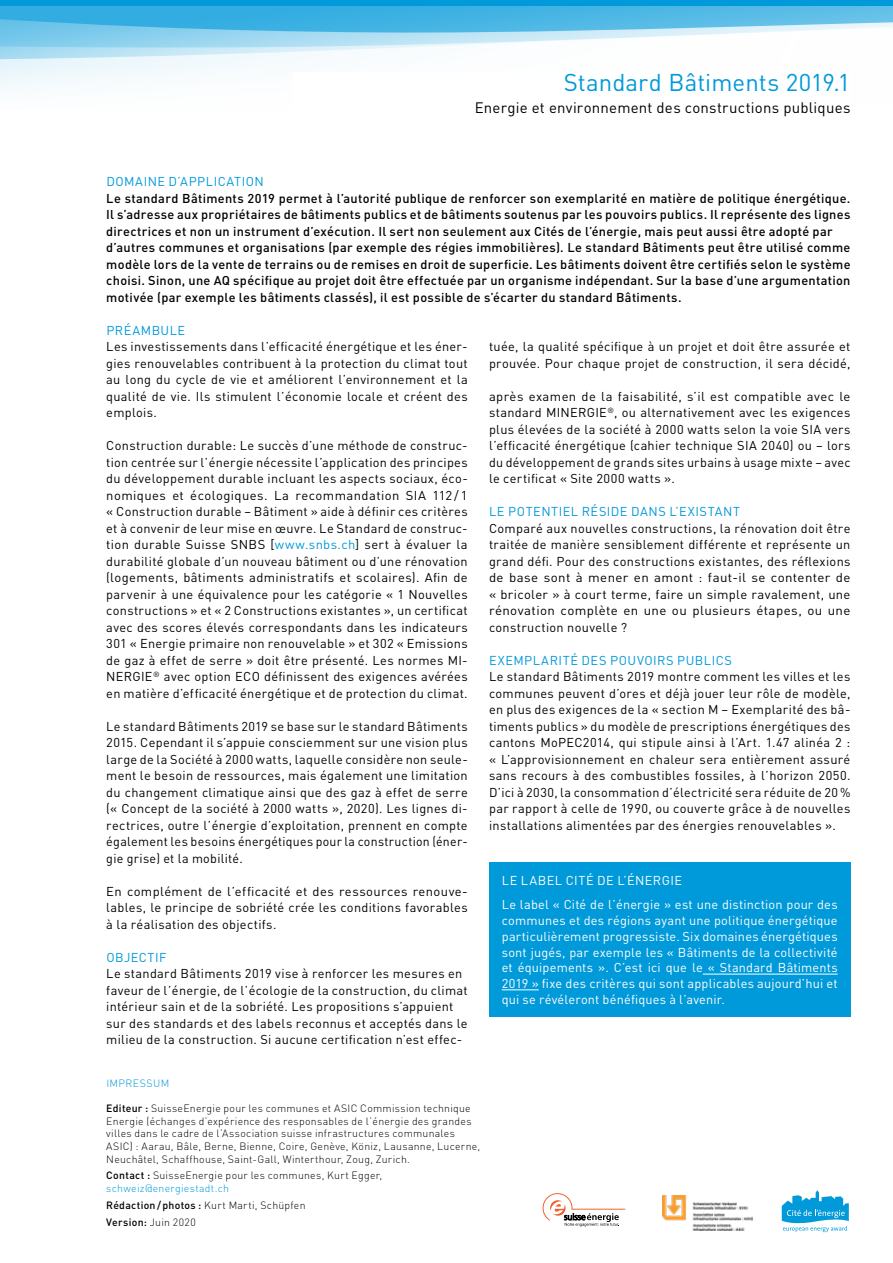
<style>
.page{position:relative;width:893px;height:1263px;background:#fff}
.page>*{position:absolute;margin:0;border:0;box-sizing:border-box;transform-origin:0 0}
.t1{font:24px "DIN Pro";color:#0099da}
.t2{font:15px "DIN Pro";letter-spacing:.015em;color:#000}
.t3{font:12.75px/16.5px "DIN Pro";letter-spacing:.025em;color:#000;text-align:justify}
.t4{font:500 12.75px/16.5px "DIN Pro";letter-spacing:.025em;color:#000}
.t5{font:12.75px/15.8px "DIN Pro";letter-spacing:.015em;color:#fff}
.t6{font:12.75px "DIN Pro";letter-spacing:.04em;color:#0099da}
.t7{font:300 10.5px/12.6px "DIN Pro";letter-spacing:.025em;color:#000}
.t8{font:300 10.5px "DIN Pro";letter-spacing:.04em;color:#0097d9}
.s1{color:#0099da}
.s2{font-weight:500}
</style>
<div class="page">
<svg style="left:0;top:0;width:893px;height:7px;background:#099cdb"></svg>
<svg style="left:0;top:8px;width:893px;height:24px;background:#56bbe5"></svg>
<svg style="left:0;top:32px;width:761px;height:56px"></svg>
<svg style="left:543px;top:1193px;width:82px;height:33px"></svg>
<svg style="left:782px;top:1190px;width:67px;height:42px"></svg>
<img style="left:662px;top:1196px;width:90px;height:34px">
<div style="left:293px;top:72px;width:557px;height:42px;background:#fff"></div>
<div style="left:489px;top:863px;width:361px;height:154px;background:#0099da"></div>
<hr style="left:703px;top:974px;width:135px;height:1px;background:#fff">
<hr style="left:502px;top:989px;width:37px;height:1px;background:#fff">
<h1 class="t1" style="left:564px;top:66px;width:288px">Standard Bâtiments 2019.1</h1>
<p class="t2" style="left:475px;top:97px;width:377px">Energie et environnement des constructions publiques</p>
<p class="t6" style="left:106px;top:173px;width:159px">DOMAINE D’APPLICATION</p>
<p class="t4" style="left:106px;top:189px;width:746px">Le standard Bâtiments 2019 permet à l’autorité publique de renforcer son exemplarité en matière de politique énergétique.<br>Il s’adresse aux propriétaires de bâtiments publics et de bâtiments soutenus par les pouvoirs publics. Il représente des lignes directrices et non un instrument d’exécution. Il sert non seulement aux Cités de l’énergie, mais peut aussi être adopté par d’autres communes et organisations (par exemple des régies immobilières). Le standard Bâtiments peut être utilisé comme modèle lors de la vente de terrains ou de remises en droit de superficie. Les bâtiments doivent être certifiés selon le système choisi. Sinon, une AQ spécifique au projet doit être effectuée par un organisme indépendant. Sur la base d’une argumentation motivée (par exemple les bâtiments classés), il est possible de s’écarter du standard Bâtiments.</p>
<p class="t6" style="left:106px;top:321px;width:80px">PRÉAMBULE</p>
<p class="t3" style="left:106px;top:338px;width:363px">Les investissements dans l’efficacité énergétique et les éner&shy;gies renouvelables contribuent à la protection du climat tout au long du cycle de vie et améliorent l’environnement et la qualité de vie. Ils stimulent l’économie locale et créent des emplois.</p>
<p class="t3" style="left:106px;top:437px;width:363px">Construction durable: Le succès d’une méthode de construc&shy;tion centrée sur l’énergie nécessite l’application des principes du développement durable incluant les aspects sociaux, éco&shy;nomiques et écologiques. La recommandation SIA 112 / 1 « Construction durable – Bâtiment » aide à définir ces critères et à convenir de leur mise en œuvre. Le Standard de construc&shy;tion durable Suisse SNBS [<span class="s1">www.snbs.ch</span>] sert à évaluer la durabilité globale d’un nouveau bâtiment ou d’une rénovation (logements, bâtiments administratifs et scolaires). Afin de parvenir à une équivalence pour les catégorie « 1 Nouvelles constructions » et « 2 Constructions existantes », un certificat avec des scores élevés correspondants dans les indicateurs 301 « Energie primaire non renouvelable » et 302 « Emissions de gaz à effet de serre » doit être présenté. Les normes MI-NERGIE<sup>®</sup> avec option ECO définissent des exigences avérées en matière d’efficacité énergétique et de protection du climat.</p>
<p class="t3" style="left:106px;top:717px;width:363px;text-align:left">Le standard Bâtiments 2019 se base sur le standard Bâtiments 2015. Cependant il s’appuie consciemment sur une vision plus large de la Société à 2000 watts, laquelle considère non seule&shy;ment le besoin de ressources, mais également une limitation du changement climatique ainsi que des gaz à effet de serre (« Concept de la société à 2000 watts », 2020). Les lignes di&shy;rectrices, outre l’énergie d’exploitation, prennent en compte également les besoins énergétiques pour la construction (éner&shy;gie grise) et la mobilité.</p>
<p class="t3" style="left:106px;top:882px;width:363px">En complément de l’efficacité et des ressources renouve&shy;lables, le principe de sobriété crée les conditions favorables à la réalisation des objectifs.</p>
<p class="t6" style="left:106px;top:948px;width:62px">OBJECTIF</p>
<p class="t3" style="left:106px;top:965px;width:363px;text-align:left">Le standard Bâtiments 2019 vise à renforcer les mesures en faveur de l’énergie, de l’écologie de la construction, du climat intérieur sain et de la sobriété. Les propositions s’appuient sur des standards et des labels reconnus et acceptés dans le milieu de la construction. Si aucune certification n’est effec-</p>
<p class="t3" style="left:489px;top:338px;width:363px">tuée, la qualité spécifique à un projet et doit être assurée et prouvée. Pour chaque projet de construction, il sera décidé,</p>
<p class="t3" style="left:489px;top:387px;width:363px">après examen de la faisabilité, s’il est compatible avec le standard MINERGIE<sup>®</sup>, ou alternativement avec les exigences plus élevées de la société à 2000 watts selon la voie SIA vers l’efficacité énergétique (cahier technique SIA 2040) ou – lors du développement de grands sites urbains à usage mixte – avec le certificat « Site 2000 watts ».</p>
<p class="t6" style="left:489px;top:503px;width:253px">LE POTENTIEL RÉSIDE DANS L’EXISTANT</p>
<p class="t3" style="left:489px;top:519px;width:363px">Comparé aux nouvelles constructions, la rénovation doit être traitée de manière sensiblement différente et représente un grand défi. Pour des constructions existantes, des réflexions de base sont à mener en amont : faut-il se contenter de « bricoler » à court terme, faire un simple ravalement, une rénovation complète en une ou plusieurs étapes, ou une construction nouvelle ?</p>
<p class="t6" style="left:489px;top:651px;width:244px">EXEMPLARITÉ DES POUVOIRS PUBLICS</p>
<p class="t3" style="left:489px;top:668px;width:363px">Le standard Bâtiments 2019 montre comment les villes et les communes peuvent d’ores et déjà jouer leur rôle de modèle, en plus des exigences de la « section M – Exemplarité des bâ&shy;timents publics » du modèle de prescriptions énergétiques des cantons MoPEC2014, qui stipule ainsi à l’Art. 1.47 alinéa 2 : « L’approvisionnement en chaleur sera entièrement assuré sans recours à des combustibles fossiles, à l’horizon 2050.<br>D’ici à 2030, la consommation d’électricité sera réduite de 20 % par rapport à celle de 1990, ou couverte grâce à de nouvelles installations alimentées par des énergies renouvelables ».</p>
<p class="t5" style="left:502px;top:868px;width:337px;line-height:24.3px">LE LABEL CITÉ DE L’ÉNERGIE<br>Le label « Cité de l’énergie » est une distinction pour des</p>
<p class="t5" style="left:502px;top:912px;width:337px;text-align:justify">communes et des régions ayant une politique énergétique particulièrement progressiste. Six domaines énergétiques sont jugés, par exemple les « Bâtiments de la collectivité et équipements ». C’est ici que le « Standard Bâtiments 2019 » fixe des critères qui sont applicables aujourd’hui et qui se révéleront bénéfiques à l’avenir.</p>
<p class="t8" style="left:106px;top:1076px;width:65px">IMPRESSUM</p>
<p class="t7" style="left:106px;top:1102px;width:375px"><span class="s2">Editeur :</span> SuisseEnergie pour les communes et ASIC Commission technique Energie (échanges d’expérience des responsables de l’énergie des grandes villes dans le cadre de l’Association suisse infrastructures communales ASIC) : Aarau, Bâle, Berne, Bienne, Coire, Genève, Köniz, Lausanne, Lucerne, Neuchâtel, Schaffhouse, Saint-Gall, Winterthour, Zoug, Zurich.</p>
<p class="t7" style="left:106px;top:1169px;width:278px"><span class="s2">Contact :</span> SuisseEnergie pour les communes, Kurt Egger, <span class="s1">schweiz@energiestadt.ch</span></p>
<p class="t7" style="left:106px;top:1196px;width:201px;line-height:16.8px"><span class="s2">Rédaction/photos :</span> Kurt Marti, Schüpfen<br><span class="s2">Version:</span> Juin 2020</p>
</div>
